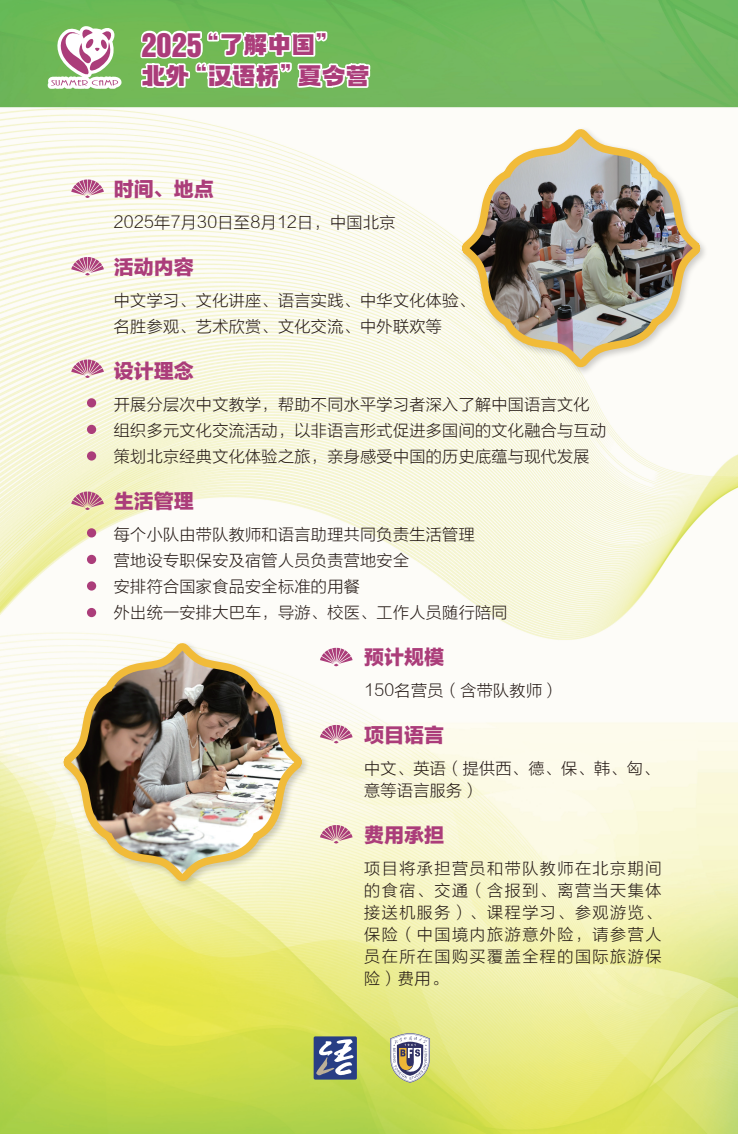
<style>
.page{position:relative;width:738px;height:1134px;background:#fff}
.page>*{position:absolute;margin:0;border:0;box-sizing:border-box;transform-origin:0 0}
.t1{font:30.1px "Helvetica Inserat LT Pro";color:#ab3d7a}
.t2{font:24.5px/31px "zihunjiankehei trial";letter-spacing:-.025em;color:#ab3d7a}
.t3{font:20px "FZLTTHJW GB1 0";color:#ab3d7a}
.t4{font:16px/26px "FZLTXHJW GB1 0";letter-spacing:.025em;color:#221713}
</style>
<div class="page">
<img style="left:0;top:0;width:737px;height:1134px">
<div style="left:313px;top:1036px;width:43px;height:43px;background:#283e84;border-radius:2px"></div>
<svg style="left:316px;top:1039px;width:37px;height:36px"></svg>
<svg style="left:390px;top:1033px;width:39px;height:50px"></svg>
<svg style="left:26px;top:0;width:346px;height:96px"></svg>
<svg style="left:49px;top:605px;width:267px;height:315px"></svg>
<img style="left:71px;top:651px;width:223px;height:223px">
<svg style="left:71px;top:179px;width:33px;height:19px"></svg>
<svg style="left:71px;top:257px;width:33px;height:18px"></svg>
<svg style="left:71px;top:359px;width:33px;height:19px"></svg>
<svg style="left:71px;top:491px;width:33px;height:19px"></svg>
<svg style="left:319px;top:648px;width:33px;height:18px"></svg>
<svg style="left:319px;top:725px;width:33px;height:18px"></svg>
<svg style="left:319px;top:825px;width:33px;height:18px"></svg>
<div style="left:87px;top:398px;width:9px;height:9px;background:#ab3d7a;border-radius:50%"></div>
<div style="left:87px;top:425px;width:9px;height:9px;background:#ab3d7a;border-radius:50%"></div>
<div style="left:87px;top:451px;width:9px;height:10px;background:#ab3d7a;border-radius:50%"></div>
<div style="left:87px;top:528px;width:9px;height:9px;background:#ab3d7a;border-radius:50%"></div>
<div style="left:87px;top:555px;width:9px;height:9px;background:#ab3d7a;border-radius:50%"></div>
<div style="left:87px;top:581px;width:9px;height:10px;background:#ab3d7a;border-radius:50%"></div>
<div style="left:87px;top:608px;width:9px;height:9px;background:#ab3d7a;border-radius:50%"></div>
<svg style="left:447px;top:91px;width:267px;height:314px"></svg>
<img style="left:469px;top:137px;width:223px;height:223px">
<h1 class="t1" style="left:141px;top:27px;width:62px">2025</h1>
<h2 class="t2" style="left:141px;top:26px;width:230px;text-indent:54px">“了解中国”北外“汉语桥”夏令营</h2>
<p class="t3" style="left:114px;top:178px;width:101px">时间、地点</p>
<p class="t4" style="left:114px;top:210px;width:283px">2025年7月30日至8月12日，中国北京</p>
<p class="t3" style="left:114px;top:256px;width:81px">活动内容</p>
<p class="t4" style="left:114px;top:288px;width:362px">中文学习、文化讲座、语言实践、中华文化体验、名胜参观、艺术欣赏、文化交流、中外联欢等</p>
<p class="t3" style="left:114px;top:360px;width:81px">设计理念</p>
<p class="t4" style="left:114px;top:392px;width:493px">开展分层次中文教学，帮助不同水平学习者深入了解中国语言文化组织多元文化交流活动，以非语言形式促进多国间的文化融合与互动策划北京经典文化体验之旅，亲身感受中国的历史底蕴与现代发展</p>
<p class="t3" style="left:114px;top:490px;width:81px">生活管理</p>
<p class="t4" style="left:114px;top:522px;width:395px">每个小队由带队教师和语言助理共同负责生活管理<br>营地设专职保安及宿管人员负责营地安全<br>安排符合国家食品安全标准的用餐<br>外出统一安排大巴车，导游、校医、工作人员随行陪同</p>
<p class="t3" style="left:364px;top:646px;width:81px">预计规模</p>
<p class="t4" style="left:364px;top:678px;width:196px">150名营员（含带队教师）</p>
<p class="t3" style="left:364px;top:724px;width:81px">项目语言</p>
<p class="t4" style="left:364px;top:758px;width:296px;line-height:22px">中文、英语（提供西、德、保、韩、匈、意等语言服务）</p>
<p class="t3" style="left:364px;top:824px;width:81px">费用承担</p>
<p class="t4" style="left:364px;top:858px;width:298px;line-height:22px;text-align:justify">项目将承担营员和带队教师在北京期间的食宿、交通（含报到、离营当天集体接送机服务）、课程学习、参观游览、保险（中国境内旅游意外险，请参营人员在所在国购买覆盖全程的国际旅游保险）费用。</p>
</div>
